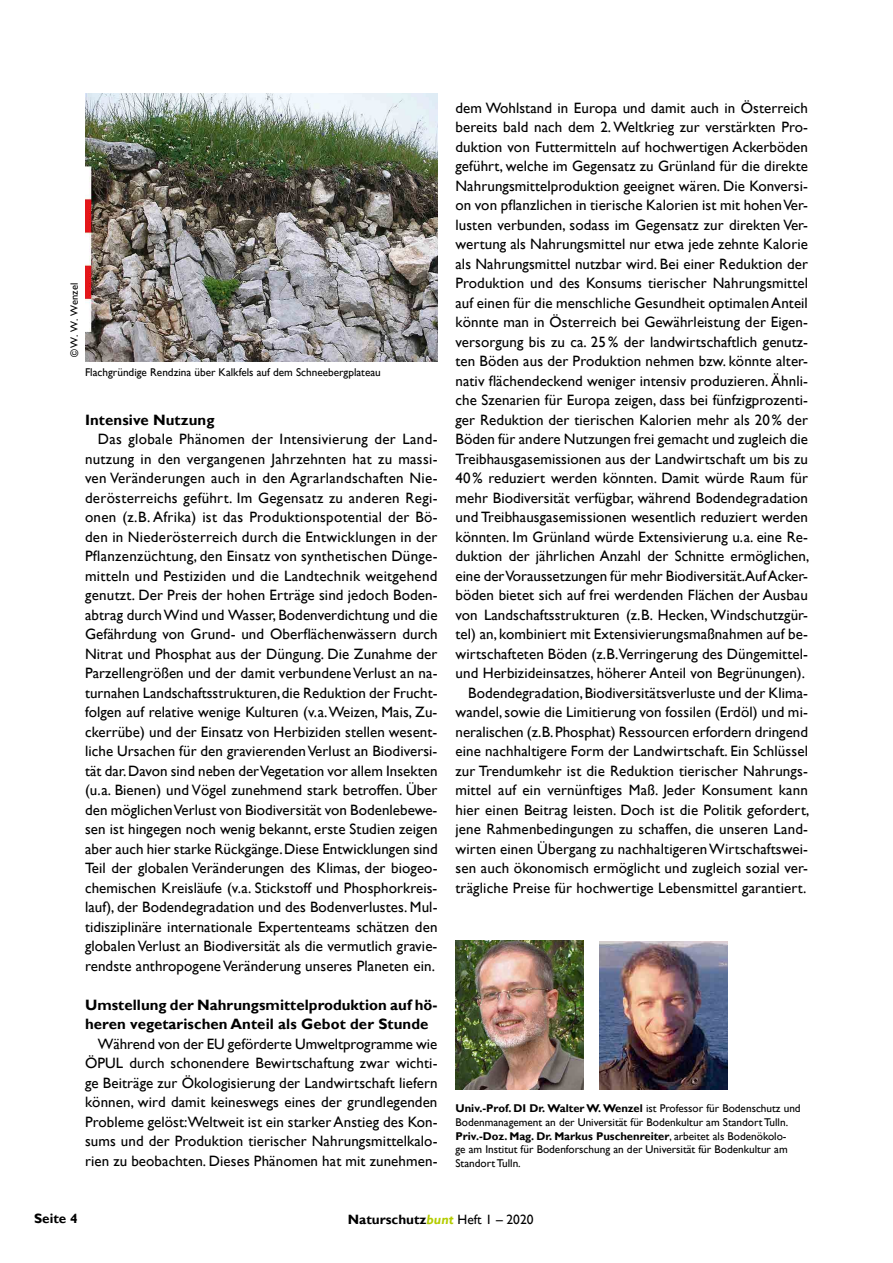
<style>
.page{position:relative;width:893px;height:1263px;background:#fff}
.page>*{position:absolute;margin:0;border:0;box-sizing:border-box;transform-origin:0 0}
.t1{font:15px/19.5px "Gill Sans";letter-spacing:.005em;color:#000;text-align:justify}
.t2{font:700 15px/19.5px "Gill Sans";letter-spacing:.005em;color:#000}
.t3{font:700 13.5px "Gill Sans";color:#000}
.t4{font:11.25px/13.6px "Gill Sans";color:#000}
.t5{font:10.5px "Gill Sans";letter-spacing:.02em;color:#000}
.s1{font-weight:700}
.s2{font-style:italic;color:#b4cc00}
.s3{font-weight:400}
</style>
<div class="page">
<img style="left:455px;top:941px;width:128px;height:149px">
<img style="left:600px;top:941px;width:127px;height:149px">
<img style="left:85px;top:94px;width:352px;height:267px">
<p class="t5" style="left:68px;top:357px;width:76px;rotate:-90deg">© W. W. Wenzel</p>
<p class="t4" style="left:85px;top:365px;width:297px">Flachgründige Rendzina über Kalkfels auf dem Schneebergplateau</p>
<p class="t2" style="left:85px;top:410px;width:131px">Intensive Nutzung</p>
<p class="t1" style="left:85px;top:429px;width:354px;text-indent:13px">Das globale Phänomen der Intensivierung der Land&shy;nutzung in den vergangenen Jahrzehnten hat zu massi&shy;ven Veränderungen auch in den Agrarlandschaften Nie&shy;derösterreichs geführt. Im Gegensatz zu anderen Regi&shy;onen (z.B. Afrika) ist das Produktionspotential der Bö&shy;den in Niederösterreich durch die Entwicklungen in der Pflanzenzüchtung, den Einsatz von synthetischen Dünge&shy;mitteln und Pestiziden und die Landtechnik weitgehend genutzt. Der Preis der hohen Erträge sind jedoch Boden&shy;abtrag durch Wind und Wasser, Bodenverdichtung und die Gefährdung von Grund- und Oberflächenwässern durch Nitrat und Phosphat aus der Düngung. Die Zunahme der Parzellengrößen und der damit verbundene Verlust an na&shy;turnahen Landschaftsstrukturen, die Reduktion der Frucht&shy;folgen auf relative wenige Kulturen (v.a. Weizen, Mais, Zu&shy;ckerrübe) und der Einsatz von Herbiziden stellen wesent&shy;liche Ursachen für den gravierenden Verlust an Biodiversi&shy;tät dar. Davon sind neben der Vegetation vor allem Insekten (u.a. Bienen) und Vögel zunehmend stark betroffen. Über den möglichen Verlust von Biodiversität von Bodenlebewe&shy;sen ist hingegen noch wenig bekannt, erste Studien zeigen aber auch hier starke Rückgänge. Diese Entwicklungen sind Teil der globalen Veränderungen des Klimas, der biogeo&shy;chemischen Kreisläufe (v.a. Stickstoff und Phosphorkreis&shy;lauf), der Bodendegradation und des Bodenverlustes. Mul&shy;tidisziplinäre internationale Expertenteams schätzen den globalen Verlust an Biodiversität als die vermutlich gravie&shy;rendste anthropogene Veränderung unseres Planeten ein.</p>
<p class="t2" style="left:85px;top:995px;width:354px">Umstellung der Nahrungsmittelproduktion auf hö&shy;heren vegetarischen Anteil als Gebot der Stunde</p>
<p class="t1" style="left:85px;top:1034px;width:354px;text-indent:13px">Während von der EU geförderte Umweltprogramme wie ÖPUL durch schonendere Bewirtschaftung zwar wichti&shy;ge Beiträge zur Ökologisierung der Landwirtschaft liefern können, wird damit keineswegs eines der grundlegenden Probleme gelöst:Weltweit ist ein starker Anstieg des Kon&shy;sums und der Produktion tierischer Nahrungsmittelkalo&shy;rien zu beobachten. Dieses Phänomen hat mit zunehmen-</p>
<p class="t1" style="left:455px;top:98px;width:355px;text-align:right">dem Wohlstand in Europa und damit auch in Österreich bereits bald nach dem 2. Weltkrieg zur verstärkten Pro&shy;duktion von Futtermitteln auf hochwertigen Ackerböden geführt, welche im Gegensatz zu Grünland für die direkte Nahrungsmittelproduktion geeignet wären. Die Konversi&shy;on von pflanzlichen in tierische Kalorien ist mit hohen Ver&shy;lusten verbunden, sodass im Gegensatz zur direkten Ver&shy;wertung als Nahrungsmittel nur etwa jede zehnte Kalorie als Nahrungsmittel nutzbar wird. Bei einer Reduktion der Produktion und des Konsums tierischer Nahrungsmittel auf einen für die menschliche Gesundheit optimalen Anteil könnte man in Österreich bei Gewährleistung der Eigen&shy;versorgung bis zu ca. 25% der landwirtschaftlich genutz&shy;ten Böden aus der Produktion nehmen bzw. könnte alter&shy;nativ flächendeckend weniger intensiv produzieren. Ähnli&shy;che Szenarien für Europa zeigen, dass bei fünfzigprozenti&shy;ger Reduktion der tierischen Kalorien mehr als 20% der Böden für andere Nutzungen frei gemacht und zugleich die Treibhausgasemissionen aus der Landwirtschaft um bis zu 40% reduziert werden könnten. Damit würde Raum für mehr Biodiversität verfügbar, während Bodendegradation und Treibhausgasemissionen wesentlich reduziert werden könnten. Im Grünland würde Extensivierung u.a. eine Re&shy;duktion der jährlichen Anzahl der Schnitte ermöglichen, eine der Voraussetzungen für mehr Biodiversität.Auf Acker&shy;böden bietet sich auf frei werdenden Flächen der Ausbau von Landschaftsstrukturen (z.B. Hecken, Windschutzgür&shy;tel) an, kombiniert mit Extensivierungsmaßnahmen auf be&shy;wirtschafteten Böden (z.B.Verringerung des Düngemittel&shy;und Herbizideinsatzes, höherer Anteil von Begrünungen).<br>Bodendegradation, Biodiversitätsverluste und der Klima&shy;wandel, sowie die Limitierung von fossilen (Erdöl) und mi&shy;neralischen (z.B. Phosphat) Ressourcen erfordern dringend eine nachhaltigere Form der Landwirtschaft. Ein Schlüssel zur Trendumkehr ist die Reduktion tierischer Nahrungs&shy;mittel auf ein vernünftiges Maß. Jeder Konsument kann hier einen Beitrag leisten. Doch ist die Politik gefordert, jene Rahmenbedingungen zu schaffen, die unseren Land&shy;wirten einen Übergang zu nachhaltigeren Wirtschaftswei&shy;sen auch ökonomisch ermöglicht und zugleich sozial ver&shy;trägliche Preise für hochwertige Lebensmittel garantiert.</p>
<p class="t4" style="left:455px;top:1102px;width:347px"><span class="s1">Univ.-Prof. DI Dr. Walter W. Wenzel</span> ist Professor für Bodenschutz und Bodenmanagement an der Universität für Bodenkultur am Standort Tulln.<br><span class="s1">Priv.-Doz. Mag. Dr. Markus Puschenreiter</span>, arbeitet als Bodenökolo-<br>ge am Institut für Bodenforschung an der Universität für Bodenkultur am Standort Tulln.</p>
<p class="t3" style="left:34px;top:1210px;width:45px">Seite 4</p>
<p class="t3" style="left:348px;top:1211px;width:187px">Naturschutz<span class="s2">bunt</span> <span class="s3">Heft 1 – 2020</span></p>
</div>
